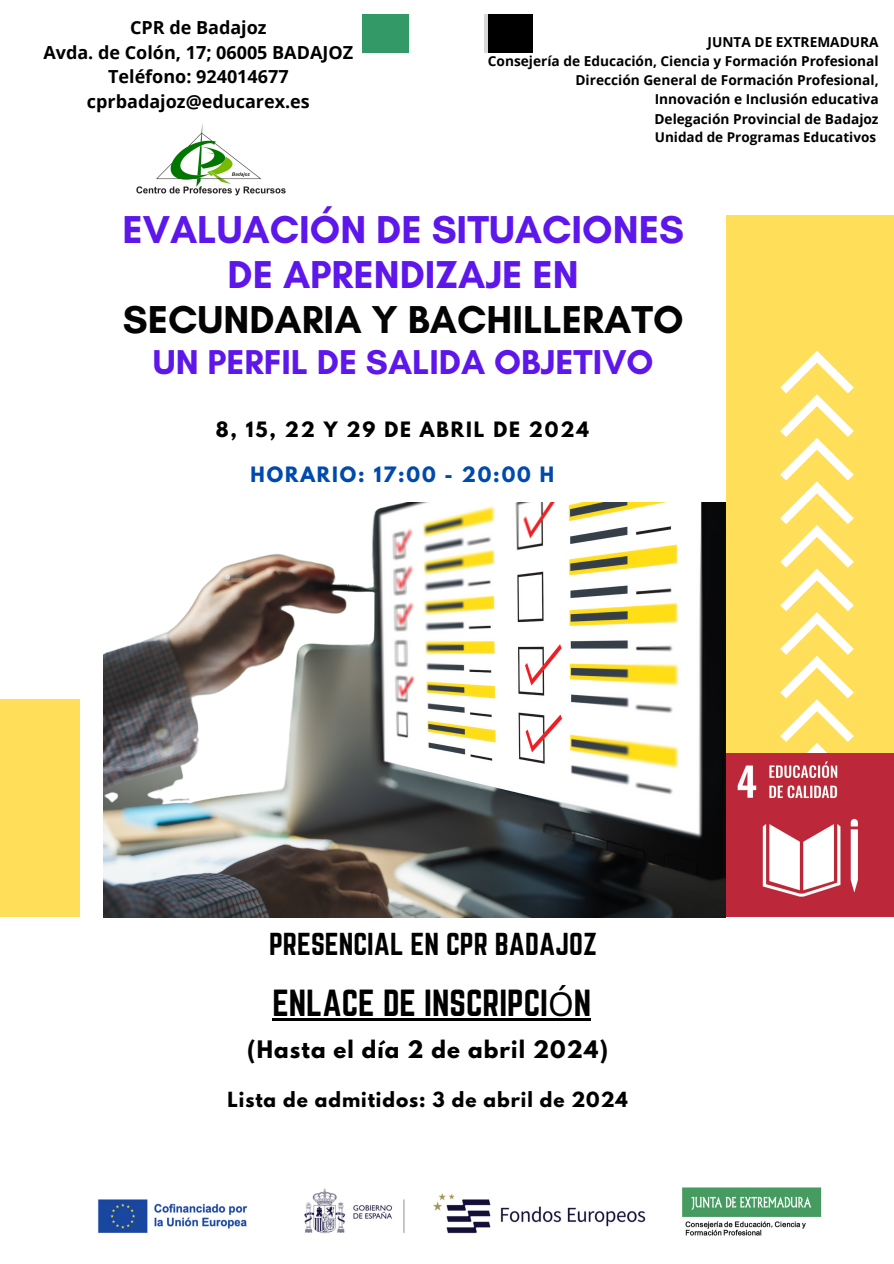
<style>
.page{position:relative;width:894px;height:1264px;background:#fff}
.page>*{position:absolute;margin:0;border:0;box-sizing:border-box;transform-origin:0 0}
.t1{font:700 39.6px/45px "Glacial Indifference";color:#5e17eb;text-align:center}
.t2{font:700 35.1px "Glacial Indifference";color:#5e17eb}
.t3{font:33px "Norwester";color:#000}
.t4{font:27.75px "Norwester";color:#000}
.t5{font:700 21.3px "League Spartan";letter-spacing:.05em;color:#000}
.t6{font:700 18.75px "League Spartan";letter-spacing:.1em;color:#000}
.t7{font:700 18.75px "League Spartan";letter-spacing:.1em;color:#004aad}
.t8{font:700 18.45px "League Spartan";letter-spacing:.05em;color:#000}
.t9{font:700 18px/24.8px "Open Sans";color:#000;text-align:center}
.t10{font:700 13.65px "Open Sans";color:#000}
.t11{font:700 13.5px "Open Sans";color:#000}
.s1{color:#040405}
.s2{font-family:"Noto Sans"}
</style>
<div class="page">
<div style="left:0;top:699px;width:80px;height:217px;background:#ffde59"></div>
<div style="left:725px;top:215px;width:168px;height:541px;background:#ffde59"></div>
<svg style="left:780px;top:351px;width:73px;height:566px"></svg>
<img style="left:362px;top:15px;width:170px;height:37px">
<img style="left:136px;top:123px;width:150px;height:73px">
<img style="left:725px;top:753px;width:168px;height:163px">
<img style="left:98px;top:1187px;width:724px;height:49px">
<hr style="left:272px;top:1017px;width:319px;height:3px;background:#000">
<img style="left:103px;top:502px;width:622px;height:415px">
<p class="t9" style="left:43px;top:15px;width:311px">CPR de Badajoz<br>Avda. de Colón, 17; 06005 BADAJOZ<br>Teléfono: 924014677 cprbadajoz@educarex.es</p>
<h1 class="t10" style="left:707px;top:32px;width:172px">JUNTA DE EXTREMADURA</h1>
<p class="t10" style="left:487px;top:52px;width:392px">Consejería de Educación, Ciencia y Formación Profesional</p>
<p class="t10" style="left:575px;top:71px;width:304px">Dirección General de Formación Profesional,</p>
<h5 class="t10" style="left:654px;top:90px;width:225px">Innovación e Inclusión educativa</h5>
<h5 class="t10" style="left:654px;top:109px;width:226px">Delegación Provincial de Badajoz</h5>
<p class="t11" style="left:654px;top:127px;width:223px">Unidad de Programas Educativos</p>
<p class="t1" style="left:122px;top:207px;width:563px">EVALUACIÓN DE SITUACIONES<br>DE APRENDIZAJE EN<br><span class="s1">SECUNDARIA Y BACHILLERATO</span></p>
<p class="t2" style="left:153px;top:340px;width:502px">UN PERFIL DE SALIDA OBJETIVO</p>
<p class="t6" style="left:216px;top:420px;width:374px">8, 15, 22 Y 29 DE ABRIL DE 2024</p>
<p class="t7" style="left:250px;top:465px;width:305px">HORARIO: 17:00 - 20:00 H</p>
<p class="t4" style="left:269px;top:927px;width:329px">PRESENCIAL EN CPR BADAJOZ</p>
<h4 class="t3" style="left:272px;top:982px;width:320px">ENLACE DE INSCRIPCI<span class="s2">Ó</span>N</h4>
<h3 class="t5" style="left:247px;top:1039px;width:362px">(Hasta el día 2 de abril 2024)</h3>
<h2 class="t8" style="left:227px;top:1090px;width:402px">Lista de admitidos: 3 de abril de 2024</h2>
</div>
